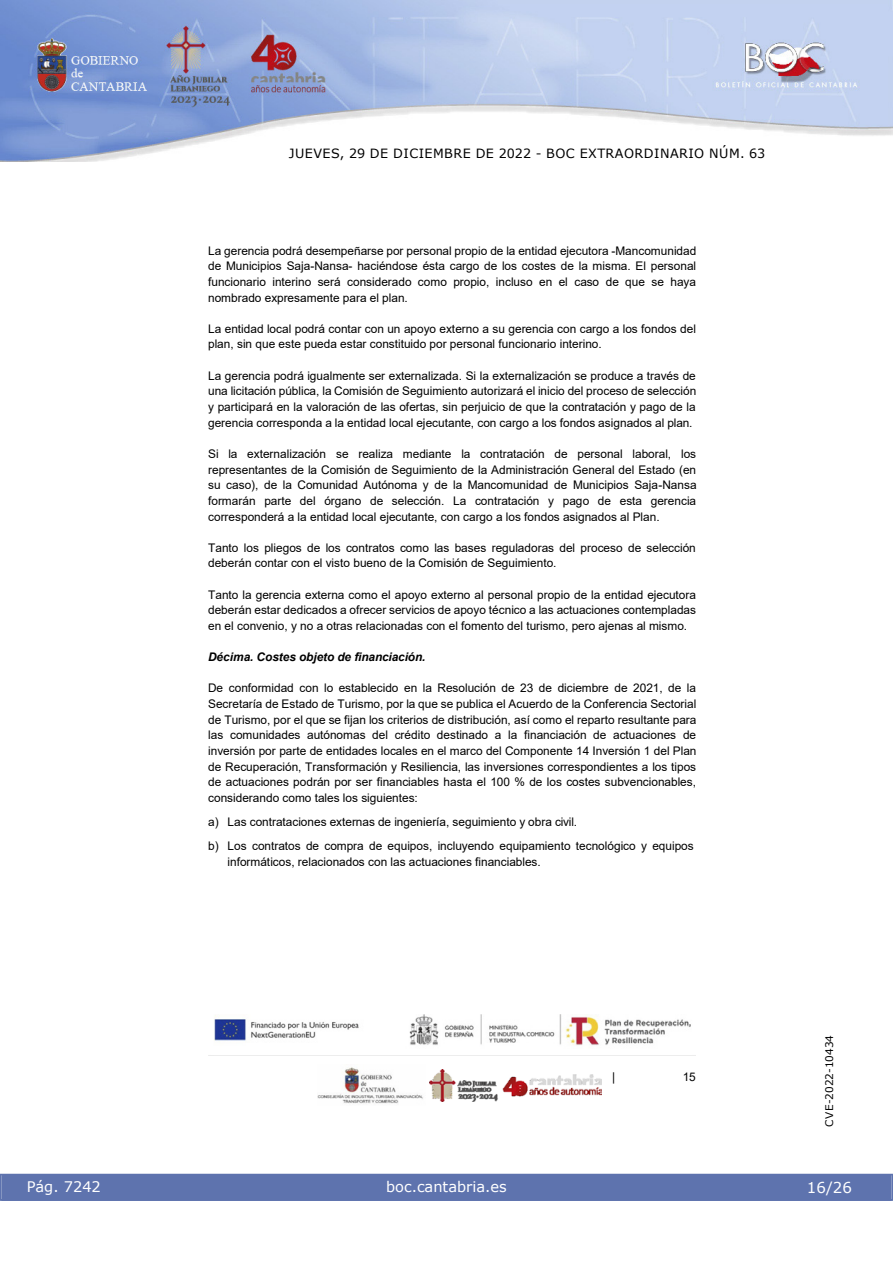
<style>
.page{position:relative;width:893px;height:1263px;background:#fff}
.page>*{position:absolute;margin:0;border:0;box-sizing:border-box;transform-origin:0 0}
.t1{font:15px "Verdana 2";color:#fff}
.t2{font:14.55px "Verdana 2";color:#fff}
.t3{font:12.75px "Verdana 2";letter-spacing:.035em;color:#000}
.t4{font:11.85px/15.6px "Arial";color:#000;text-align:justify}
.t5{font:italic 700 11.85px "Arial";letter-spacing:-.005em;color:#000}
.t6{font:10.5px "Verdana 2";color:#000}
</style>
<div class="page">
<img style="left:0;top:0;width:893px;height:161px">
<div style="left:1px;top:1174px;width:890px;height:27px;background:#5e73ae"></div>
<img style="left:318px;top:1067px;width:105px;height:37px">
<img style="left:429px;top:1069px;width:173px;height:32px">
<img style="left:208px;top:1014px;width:487px;height:42px">
<p class="t3" style="left:289px;top:144px;width:478px">JUEVES, 29 DE DICIEMBRE DE 2022 - BOC EXTRAORDINARIO NÚM. 63</p>
<p class="t4" style="left:208px;top:243px;width:490px">La gerencia podrá desempeñarse por personal propio de la entidad ejecutora -Mancomunidad de Municipios Saja-Nansa- haciéndose ésta cargo de los costes de la misma. El personal funcionario interino será considerado como propio, incluso en el caso de que se haya nombrado expresamente para el plan.</p>
<p class="t4" style="left:208px;top:321px;width:489px">La entidad local podrá contar con un apoyo externo a su gerencia con cargo a los fondos del plan, sin que este pueda estar constituido por personal funcionario interino.</p>
<p class="t4" style="left:208px;top:368px;width:490px">La gerencia podrá igualmente ser externalizada. Si la externalización se produce a través de una licitación pública, la Comisión de Seguimiento autorizará el inicio del proceso de selección y participará en la valoración de las ofertas, sin perjuicio de que la contratación y pago de la gerencia corresponda a la entidad local ejecutante, con cargo a los fondos asignados al plan.</p>
<p class="t4" style="left:208px;top:446px;width:490px">Si la externalización se realiza mediante la contratación de personal laboral, los representantes de la Comisión de Seguimiento de la Administración General del Estado (en su caso), de la Comunidad Autónoma y de la Mancomunidad de Municipios Saja-Nansa formarán parte del órgano de selección. La contratación y pago de esta gerencia corresponderá a la entidad local ejecutante, con cargo a los fondos asignados al Plan.</p>
<p class="t4" style="left:208px;top:540px;width:489px">Tanto los pliegos de los contratos como las bases reguladoras del proceso de selección deberán contar con el visto bueno de la Comisión de Seguimiento.</p>
<p class="t4" style="left:208px;top:587px;width:489px">Tanto la gerencia externa como el apoyo externo al personal propio de la entidad ejecutora deberán estar dedicados a ofrecer servicios de apoyo técnico a las actuaciones contempladas en el convenio, y no a otras relacionadas con el fomento del turismo, pero ajenas al mismo.</p>
<p class="t5" style="left:208px;top:649px;width:219px">Décima. Costes objeto de financiación.</p>
<p class="t4" style="left:208px;top:680px;width:490px">De conformidad con lo establecido en la Resolución de 23 de diciembre de 2021, de la Secretaría de Estado de Turismo, por la que se publica el Acuerdo de la Conferencia Sectorial de Turismo, por el que se fijan los criterios de distribución, así como el reparto resultante para las comunidades autónomas del crédito destinado a la financiación de actuaciones de inversión por parte de entidades locales en el marco del Componente 14 Inversión 1 del Plan de Recuperación, Transformación y Resiliencia, las inversiones correspondientes a los tipos de actuaciones podrán por ser financiables hasta el 100 % de los costes subvencionables, considerando como tales los siguientes:</p>
<p class="t4" style="left:208px;top:810px;width:487px;line-height:24.3px">a) Las contrataciones externas de ingeniería, seguimiento y obra civil.<br>b) Los contratos de compra de equipos, incluyendo equipamiento tecnológico y equipos</p>
<p class="t4" style="left:228px;top:854px;width:315px">informáticos, relacionados con las actuaciones financiables.</p>
<p class="t2" style="left:27px;top:1177px;width:76px">Pág. 7242</p>
<p class="t2" style="left:386px;top:1177px;width:122px">boc.cantabria.es</p>
<p class="t4" style="left:612px;top:1069px;width:5px">|</p>
<p class="t4" style="left:683px;top:1069px;width:14px">15</p>
<p class="t6" style="left:822px;top:1126px;width:93px;rotate:-90deg">CVE-2022-10434</p>
<p class="t1" style="left:807px;top:1177px;width:46px">16/26</p>
</div>
